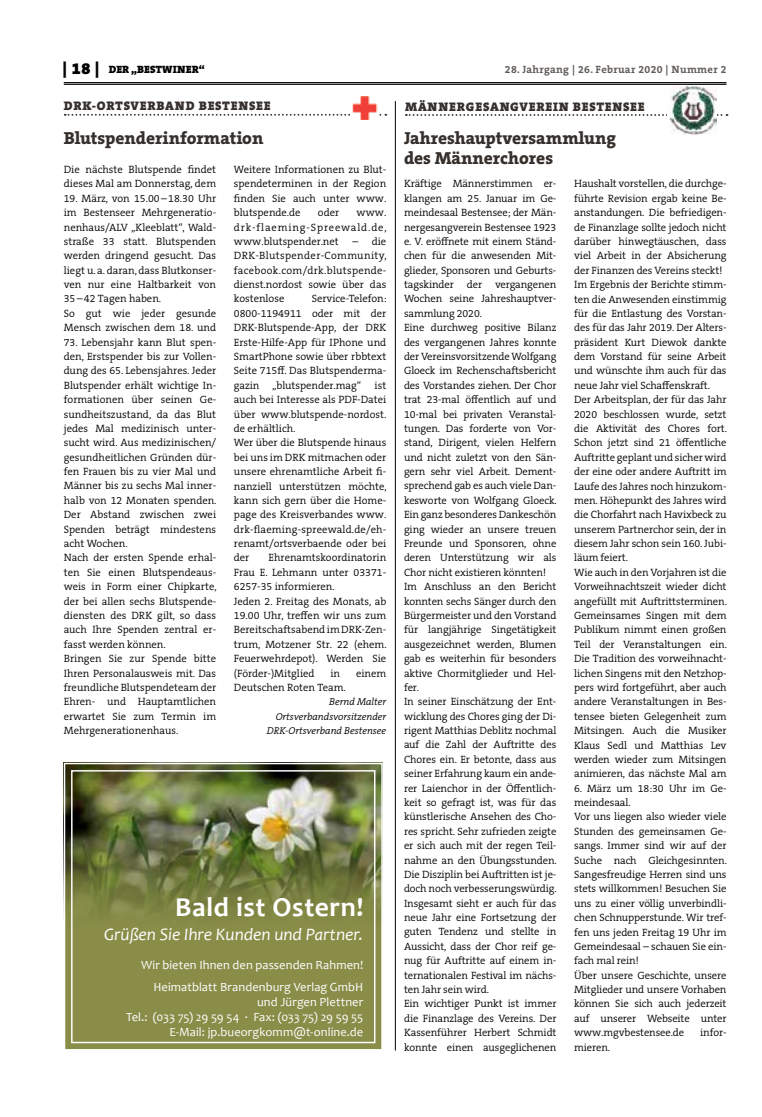
<style>
.page{position:relative;width:762px;height:1117px;background:#fff}
.page>*{position:absolute;margin:0;border:0;box-sizing:border-box;transform-origin:0 0}
.t1{font:700 27.5px "Candara";letter-spacing:.02em;color:#fff}
.t2{font:800 17.5px/20px "The Serif B W8";color:#36302d}
.t3{font:italic 17.5px "Candara";color:#fff}
.t4{font:12.5px/15px "Candara";letter-spacing:.005em;color:#fff;text-align:right}
.t5{font:900 12.5px "The Serif B W9";letter-spacing:.065em;color:#36302d}
.t6{font:300 10.62px/14.4px "The Serif B W4";letter-spacing:-.01em;color:#000}
.t7{font:700 10.62px "The Serif B W7";letter-spacing:.03em;color:#615c58}
.t8{font:900 10.62px "The Serif B W9";letter-spacing:.015em;color:#000}
.t9{font:italic 300 10px/14.4px "The Serif B W4";color:#000;text-align:right}
.s1{font-size:16.25px}
</style>
<div class="page">
<hr style="left:64px;top:82px;width:662px;height:1px;background:#000">
<hr style="left:64px;top:84px;width:662px;height:1px;background:#000">
<svg style="left:65px;top:114px;width:321px;height:2px"></svg>
<img style="left:351px;top:97px;width:27px;height:23px">
<svg style="left:406px;top:114px;width:321px;height:2px"></svg>
<div style="left:667px;top:87px;width:49px;height:47px;background:#fff"></div>
<img style="left:669px;top:87px;width:47px;height:47px">
<hr style="left:395px;top:101px;width:1px;height:949px;background:#000">
<img style="left:63px;top:762px;width:320px;height:288px">
<div style="left:71px;top:770px;width:304px;height:272px;border:1px solid #fff"></div>
<p class="t8" style="left:63px;top:63px;width:144px"><span class="s1">| 18 |</span> DER „BESTWINER“</p>
<p class="t7" style="left:505px;top:62px;width:223px">28. Jahrgang | 26. Februar 2020 | Nummer 2</p>
<p class="t5" style="left:64px;top:97px;width:208px">DRK-ORTSVERBAND BESTENSEE</p>
<h2 class="t2" style="left:64px;top:128px;width:201px">Blutspenderinformation</h2>
<p class="t6" style="left:64px;top:162px;width:154px">Die nächste Blutspende findet dieses Mal am Donnerstag, dem</p>
<p class="t6" style="left:64px;top:191px;width:154px">19. März, von 15.00–18.30 Uhr im Bestenseer Mehrgeneratio&shy;nenhaus/ALV „Kleeblatt“, Wald&shy;straße 33 statt. Blutspenden werden dringend gesucht. Das liegt u. a. daran, dass Blutkonser&shy;ven nur eine Haltbarkeit von<br>35–42 Tagen haben.<br>So gut wie jeder gesunde<br>Mensch zwischen dem 18. und</p>
<p class="t6" style="left:64px;top:335px;width:154px">73. Lebensjahr kann Blut spen&shy;den, Erstspender bis zur Vollen&shy;dung des 65. Lebensjahres. Jeder<br>Blutspender erhält wichtige In&shy;formationen über seinen Ge&shy;sundheitszustand, da das Blut jedes Mal medizinisch unter&shy;sucht wird. Aus medizinischen/ gesundheitlichen Gründen dür&shy;fen Frauen bis zu vier Mal und<br>Männer bis zu sechs Mal inner&shy;halb von 12 Monaten spenden.<br>Der Abstand zwischen zwei<br>Spenden beträgt mindestens acht Wochen.<br>Nach der ersten Spende erhal&shy;ten Sie einen Blutspendeaus&shy;weis in Form einer Chipkarte, der bei allen sechs Blutspende&shy;diensten des DRK gilt, so dass auch Ihre Spenden zentral er&shy;fasst werden können.<br>Bringen Sie zur Spende bitte<br>Ihren Personalausweis mit. Das freundliche Blutspendeteam der<br>Ehren- und Hauptamtlichen erwartet Sie zum Termin im<br>Mehrgenerationenhaus.</p>
<p class="t5" style="left:405px;top:98px;width:241px">MÄNNERGESANGVEREIN BESTENSEE</p>
<h2 class="t2" style="left:404px;top:128px;width:213px">Jahreshauptversammlung des Männerchores</h2>
<p class="t6" style="left:404px;top:177px;width:154px">Kräftige Männerstimmen er&shy;klangen am 25. Januar im Ge&shy;meindesaal Bestensee; der Män&shy;nergesangverein Bestensee 1923 e. V. eröffnete mit einem Ständ&shy;chen für die anwesenden Mit&shy;glieder, Sponsoren und Geburts&shy;tagskinder der vergangenen<br>Wochen seine Jahreshauptver&shy;sammlung 2020.<br>Eine durchweg positive Bilanz des vergangenen Jahres konnte der Vereinsvorsitzende Wolfgang<br>Gloeck im Rechenschaftsbericht des Vorstandes ziehen. Der Chor trat 23-mal öffentlich auf und<br>10-mal bei privaten Veranstal&shy;tungen. Das forderte von Vor&shy;stand, Dirigent, vielen Helfern und nicht zuletzt von den Sän&shy;gern sehr viel Arbeit. Dement&shy;sprechend gab es auch viele Dan&shy;kesworte von Wolfgang Gloeck.<br>Ein ganz besonderes Dankeschön ging wieder an unsere treuen<br>Freunde und Sponsoren, ohne deren Unterstützung wir als<br>Chor nicht existieren könnten!<br>Im Anschluss an den Bericht konnten sechs Sänger durch den<br>Bürgermeister und den Vorstand für langjährige Singetätigkeit ausgezeichnet werden, Blumen gab es weiterhin für besonders aktive Chormitglieder und Hel&shy;fer.<br>In seiner Einschätzung der Ent&shy;wicklung des Chores ging der Di&shy;rigent Matthias Deblitz nochmal auf die Zahl der Auftritte des<br>Chores ein. Er betonte, dass aus seiner Erfahrung kaum ein ande&shy;rer Laienchor in der Öffentlich&shy;keit so gefragt ist, was für das künstlerische Ansehen des Cho&shy;res spricht. Sehr zufrieden zeigte er sich auch mit der regen Teil&shy;nahme an den Übungsstunden.<br>Die Disziplin bei Auftritten ist je&shy;doch noch verbesserungswürdig.<br>Insgesamt sieht er auch für das neue Jahr eine Fortsetzung der guten Tendenz und stellte in<br>Aussicht, dass der Chor reif ge&shy;nug für Auftritte auf einem in&shy;ternationalen Festival im nächs&shy;ten Jahr sein wird.<br>Ein wichtiger Punkt ist immer die Finanzlage des Vereins. Der<br>Kassenführer Herbert Schmidt konnte einen ausgeglichenen</p>
<p class="t6" style="left:574px;top:177px;width:154px">Haushalt vorstellen, die durchge&shy;führte Revision ergab keine Be&shy;anstandungen. Die befriedigen&shy;de Finanzlage sollte jedoch nicht darüber hinwegtäuschen, dass viel Arbeit in der Absicherung der Finanzen des Vereins steckt!<br>Im Ergebnis der Berichte stimm&shy;ten die Anwesenden einstimmig für die Entlastung des Vorstan&shy;des für das Jahr 2019. Der Alters&shy;präsident Kurt Diewok dankte dem Vorstand für seine Arbeit und wünschte ihm auch für das neue Jahr viel Schaffenskraft.<br>Der Arbeitsplan, der für das Jahr<br>2020 beschlossen wurde, setzt die Aktivität des Chores fort.<br>Schon jetzt sind 21 öffentliche<br>Auftritte geplant und sicher wird der eine oder andere Auftritt im<br>Laufe des Jahres noch hinzukom&shy;men. Höhepunkt des Jahres wird die Chorfahrt nach Havixbeck zu unserem Partnerchor sein, der in diesem Jahr schon sein 160. Jubi&shy;läum feiert.<br>Wie auch in den Vorjahren ist die<br>Vorweihnachtszeit wieder dicht angefüllt mit Auftrittsterminen.<br>Gemeinsames Singen mit dem<br>Publikum nimmt einen großen<br>Teil der Veranstaltungen ein.<br>Die Tradition des vorweihnacht&shy;lichen Singens mit den Netzhop&shy;pers wird fortgeführt, aber auch andere Veranstaltungen in Bes&shy;tensee bieten Gelegenheit zum<br>Mitsingen. Auch die Musiker<br>Klaus Sedl und Matthias Lev werden wieder zum Mitsingen animieren, das nächste Mal am</p>
<p class="t6" style="left:234px;top:162px;width:154px;text-align:justify">Weitere Informationen zu Blut&shy;spendeterminen in der Region finden Sie auch unter www. blutspende.de</p>
<p class="t6" style="left:318px;top:205px;width:23px">oder</p>
<p class="t6" style="left:234px;top:205px;width:154px;text-align:justify;text-indent:123px">www. drk-flaeming-Spreewald.de, www.blutspender.net</p>
<p class="t6" style="left:234px;top:234px;width:154px;text-align:justify;text-indent:118px">– die DRK-Blutspender-Community, facebook.com/drk.blutspende&shy;dienst.nordost sowie über das kostenlose</p>
<p class="t6" style="left:234px;top:292px;width:154px;text-indent:78px">Service-Telefon:<br>0800-1194911 oder mit der<br>DRK-Blutspende-App, der DRK<br>Erste-Hilfe-App für IPhone und<br>SmartPhone sowie über rbbtext<br>Seite 715ff. Das Blutspenderma&shy;gazin „blutspender.mag“ ist auch bei Interesse als PDF-Datei über www.blutspende-nordost. de erhältlich.<br>Wer über die Blutspende hinaus bei uns im DRK mitmachen oder unsere ehrenamtliche Arbeit fi&shy;nanziell unterstützen möchte, kann sich gern über die Home&shy;page des Kreisverbandes www. drk-flaeming-spreewald.de/eh&shy;renamt/ortsverbaende oder bei der</p>
<p class="t6" style="left:234px;top:550px;width:154px;text-indent:35px">Ehrenamtskoordinatorin<br>Frau E. Lehmann unter 03371-<br>6257-35 informieren.<br>Jeden 2. Freitag des Monats, ab<br>19.00 Uhr, treffen wir uns zum<br>Bereitschaftsabend im DRK-Zen&shy;trum, Motzener Str. 22 (ehem.<br>Feuerwehrdepot). Werden Sie (Förder-)Mitglied</p>
<p class="t6" style="left:330px;top:665px;width:11px">in</p>
<p class="t6" style="left:356px;top:665px;width:32px">einem</p>
<p class="t6" style="left:234px;top:680px;width:113px">Deutschen Roten Team.</p>
<p class="t9" style="left:267px;top:694px;width:121px">Bernd Malter<br>Ortsverbandsvorsitzender<br>DRK-Ortsverband Bestensee</p>
<p class="t6" style="left:574px;top:780px;width:154px">6. März um 18:30 Uhr im Ge&shy;meindesaal.<br>Vor uns liegen also wieder viele<br>Stunden des gemeinsamen Ge&shy;sangs. Immer sind wir auf der<br>Suche nach Gleichgesinnten.<br>Sangesfreudige Herren sind uns stets willkommen! Besuchen Sie uns zu einer völlig unverbindli&shy;chen Schnupperstunde. Wir tref&shy;fen uns jeden Freitag 19 Uhr im<br>Gemeindesaal – schauen Sie ein&shy;fach mal rein!<br>Über unsere Geschichte, unsere<br>Mitglieder und unsere Vorhaben können Sie sich auch jederzeit auf unserer Webseite unter www.mgvbestensee.de</p>
<h1 class="t1" style="left:175px;top:890px;width:190px">Bald ist Ostern!</h1>
<h2 class="t3" style="left:104px;top:923px;width:260px">Grüßen Sie Ihre Kunden und Partner.</h2>
<p class="t4" style="left:141px;top:953px;width:224px;line-height:22.1px">Wir bieten Ihnen den passenden Rahmen!<br>Heimatblatt Brandenburg Verlag GmbH</p>
<p class="t4" style="left:126px;top:994px;width:239px">und Jürgen Plettner<br>Tel.: (033 75) 29 59 54 · Fax: (033 75) 29 59 55<br>E-Mail: jp.bueorgkomm@t-online.de</p>
<p class="t6" style="left:700px;top:1025px;width:28px">infor-</p>
<p class="t6" style="left:574px;top:1039px;width:38px">mieren.</p>
</div>
